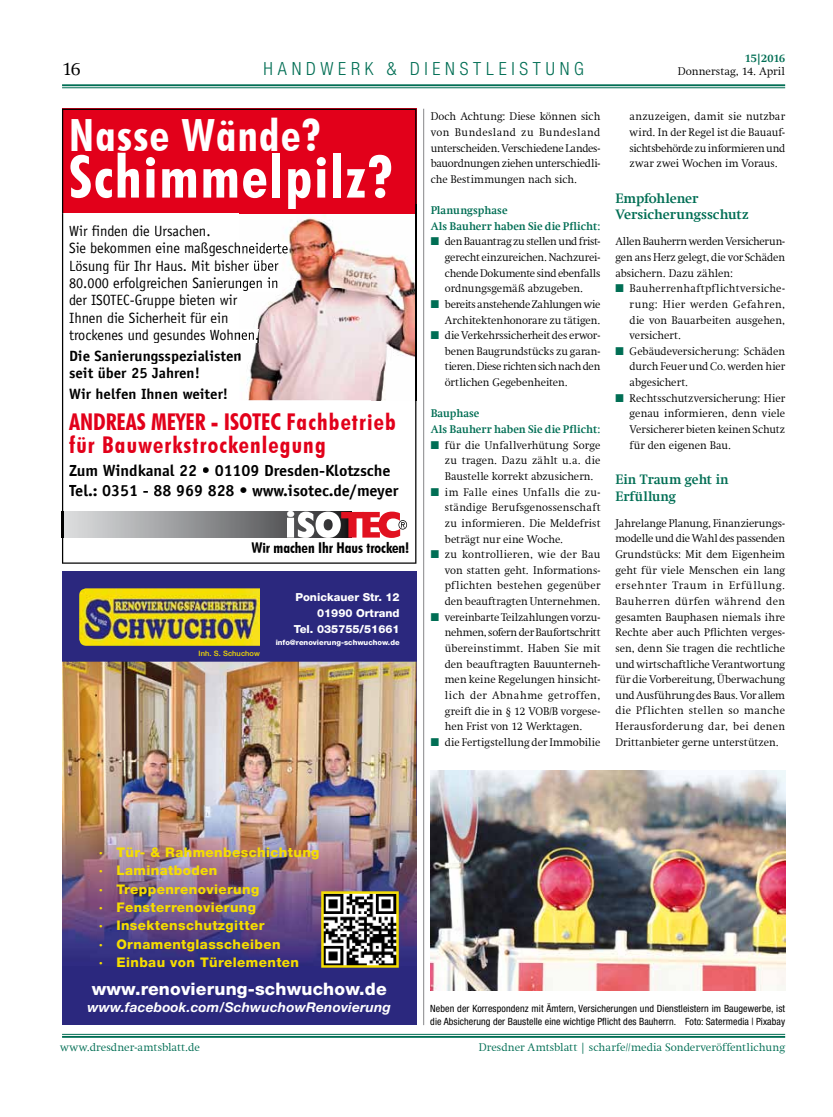
<style>
.page{position:relative;width:833px;height:1117px;background:#fff}
.page>*{position:absolute;margin:0;border:0;box-sizing:border-box;transform-origin:0 0}
.t1{font:700 condensed 59.25px "Futura BT";letter-spacing:.03em;color:#fff}
.t2{font:700 condensed 44.38px "Futura BT";letter-spacing:.03em;color:#fff}
.t3{font:700 condensed 23.12px/22.2px "Futura BT";letter-spacing:.05em;color:#e2001a}
.t4{font:300 18.75px "Swift Com";color:#000}
.t5{font:300 condensed 18.12px "Helvetica Neue";letter-spacing:.265em;color:#006e54}
.t6{font:800 17.25px "Helvetica Neue";letter-spacing:.01em;color:#fff}
.t7{font:700 16px "Officina Sans";letter-spacing:-.005em;color:#000}
.t8{font:14.75px/17.2px "Officina Sans";color:#000;scale:.96 1}
.t9{font:700 14.75px/17.2px "Officina Sans";color:#000}
.t10{font:700 condensed 14.75px "Futura BT";color:#000}
.t11{font:700 13.75px/16.2px "Swift Com";color:#006e54}
.t12{font:italic 700 13.5px "Helvetica Neue";letter-spacing:.01em;color:#fff}
.t13{font:800 13.25px/18.5px "Helvetica Neue";letter-spacing:.03em;color:#f5dd00}
.t14{font:300 11.25px/15.6px "Swift Com";color:#000;text-align:justify}
.t15{font:700 11.25px/15.6px "Swift Com";color:#006e54}
.t16{font:300 11.25px "Swift Com";letter-spacing:.005em;color:#006e54}
.t17{font:800 11.12px/16.1px "Helvetica Neue";color:#fff;text-align:right}
.t18{font:condensed 10px/13px "Helvetica Neue";letter-spacing:.01em;color:#000}
.t19{font:800 7.38px "Helvetica Neue";color:#fff}
.t20{font:500 7.38px "Helvetica Neue";letter-spacing:.01em;color:#f5dd00}
.s1{color:#006e54}
</style>
<div class="page">
<hr style="left:62px;top:1033px;width:723px;height:1px;background:#006e54">
<hr style="left:62px;top:1035px;width:723px;height:2px;background:#006e54">
<hr style="left:62px;top:87px;width:723px;height:1px;background:#006e54">
<hr style="left:62px;top:84px;width:723px;height:2px;background:#006e54">
<svg style="left:62px;top:213px;width:354px;height:350px"></svg>
<svg style="left:62px;top:512px;width:1px;height:25px"></svg>
<div style="left:62px;top:109px;width:354px;height:104px;background:#e2001a"></div>
<hr style="left:423px;top:109px;width:1px;height:915px;background:#87888a">
<img style="left:431px;top:770px;width:354px;height:219px">
<div style="left:62px;top:570px;width:354px;height:454px;background:#2b287e"></div>
<img style="left:62px;top:661px;width:354px;height:155px">
<img style="left:79px;top:588px;width:181px;height:57px">
<hr style="left:62px;top:965px;width:354px;height:1px;background:#2f2b82">
<img style="left:62px;top:816px;width:354px;height:146px">
<svg style="left:321px;top:891px;width:78px;height:76px;background:#848168"></svg>
<h3 class="t4" style="left:62px;top:58px;width:20px">16</h3>
<h3 class="t5" style="left:263px;top:58px;width:57px">HANDWE</h3>
<h3 class="t5" style="left:351px;top:58px;width:158px">RK &amp; DIE NSTLEIS</h3>
<h3 class="t5" style="left:533px;top:58px;width:51px">TUNG</h3>
<h2 class="t2" style="left:69px;top:108px;width:253px">Nasse Wände?</h2>
<h1 class="t1" style="left:69px;top:140px;width:326px">Schimmelpilz?</h1>
<h3 class="t8" style="left:69px;top:222px;width:220px">Wir finden die Ursachen.<br>Sie bekommen eine maßgeschn<br>Lösung für Ihr Haus. Mit bisher über<br>80.000 erfolgreichen Sanierungen in der ISOTEC-Gruppe bieten wir<br>Ihnen die Sicherheit für ein trockenes und gesundes Wohnen.</h3>
<h3 class="t9" style="left:69px;top:347px;width:174px">Die Sanierungsspezialisten seit über 25 Jahren!</h3>
<h3 class="t9" style="left:69px;top:385px;width:161px">Wir helfen Ihnen weiter!</h3>
<h3 class="t3" style="left:69px;top:411px;width:328px">ANDREAS MEYER - ISOTEC Fachbetrieb für Bauwerkstrockenlegung</h3>
<h3 class="t7" style="left:69px;top:460px;width:323px">Zum Windkanal 22 • 01109 Dresden-Klotzsche</h3>
<h3 class="t7" style="left:69px;top:480px;width:331px">Tel.: 0351 - 88 969 828 • www.isotec.de/meyer</h3>
<h3 class="t10" style="left:251px;top:538px;width:159px">Wir machen Ihr Haus trocken!</h3>
<p class="t20" style="left:198px;top:648px;width:63px">Inh. S. Schuchow</p>
<p class="t17" style="left:294px;top:589px;width:107px">Ponickauer Str. 12<br>01990 Ortrand<br>Tel. 035755/51661</p>
<p class="t19" style="left:276px;top:637px;width:125px">info@renovierung-schwuchow.de</p>
<p class="t14" style="left:431px;top:109px;width:171px">Doch Achtung: Diese können sich von Bundesland zu Bundesland unterscheiden. Verschiedene Landes&shy;bauordnungen ziehen unterschiedli&shy;che Bestimmungen nach sich.</p>
<p class="t15" style="left:431px;top:202px;width:171px">Planungsphase<br>Als Bauherr haben Sie die Pflicht:</p>
<p class="t14" style="left:445px;top:234px;width:157px;text-indent:-14px"><span class="s1">■</span> den Bauantrag zu stellen und frist&shy;gerecht einzureichen. Nachzurei&shy;chende Dokumente sind ebenfalls ordnungsgemäß abzugeben.</p>
<p class="t14" style="left:431px;top:296px;width:171px;text-align:right"><span class="s1">■</span> bereits anstehende Zahlungen wie<br>Architektenhonorare zu tätigen.</p>
<p class="t14" style="left:445px;top:327px;width:157px;text-indent:-14px"><span class="s1">■</span> die Verkehrssicherheit des erwor&shy;benen Baugrundstücks zu garan&shy;tieren. Diese richten sich nach den örtlichen Gegebenheiten.</p>
<p class="t15" style="left:431px;top:405px;width:171px">Bauphase<br>Als Bauherr haben Sie die Pflicht:</p>
<p class="t14" style="left:445px;top:437px;width:157px;text-indent:-14px"><span class="s1">■</span> für die Unfallverhütung Sorge zu tragen. Dazu zählt u.a. die Baustelle korrekt abzusichern.</p>
<p class="t14" style="left:445px;top:484px;width:157px;text-indent:-14px"><span class="s1">■</span> im Falle eines Unfalls die zu&shy;ständige Berufsgenossenschaft zu informieren. Die Meldefrist beträgt nur eine Woche.</p>
<p class="t14" style="left:445px;top:546px;width:157px;text-indent:-14px"><span class="s1">■</span> zu kontrollieren, wie der Bau von statten geht. Informations&shy;pflichten bestehen gegenüber den beauftragten Unternehmen.</p>
<p class="t14" style="left:445px;top:609px;width:157px;text-indent:-14px"><span class="s1">■</span> vereinbarte Teilzahlungen vorzu&shy;nehmen, sofern der Baufortschritt übereinstimmt. Haben Sie mit den beauftragten Bauunterneh&shy;men keine Regelungen hinsicht&shy;lich der Abnahme getroffen, greift die in § 12 VOB/B vorgese&shy;hen Frist von 12 Werktagen.</p>
<p class="t14" style="left:431px;top:734px;width:171px"><span class="s1">■</span> die Fertigstellung der Immobilie</p>
<p class="t15" style="left:745px;top:50px;width:42px">15|2016</p>
<p class="t14" style="left:678px;top:63px;width:109px">Donnerstag, 14. April</p>
<p class="t14" style="left:629px;top:109px;width:157px">anzuzeigen, damit sie nutzbar wird. In der Regel ist die Bauauf&shy;sichtsbehörde zu informieren und zwar zwei Wochen im Voraus.</p>
<p class="t11" style="left:615px;top:190px;width:135px">Empfohlener<br>Versicherungsschutz</p>
<p class="t14" style="left:615px;top:234px;width:171px">Allen Bauherrn werden Versicherun&shy;gen ans Herz gelegt, die vor Schäden absichern. Dazu zählen:</p>
<p class="t14" style="left:629px;top:280px;width:157px;text-indent:-14px"><span class="s1">■</span> Bauherrenhaftpflichtversiche&shy;rung: Hier werden Gefahren, die von Bauarbeiten ausgehen, versichert.</p>
<p class="t14" style="left:629px;top:343px;width:157px;text-indent:-14px"><span class="s1">■</span> Gebäudeversicherung: Schäden durch Feuer und Co. werden hier abgesichert.</p>
<p class="t14" style="left:629px;top:390px;width:157px;text-indent:-14px"><span class="s1">■</span> Rechtsschutzversicherung: Hier genau informieren, denn viele Versicherer bieten keinen Schutz für den eigenen Bau.</p>
<p class="t11" style="left:615px;top:471px;width:115px">Ein Traum geht in<br>Erfüllung</p>
<p class="t14" style="left:615px;top:515px;width:171px">Jahrelange Planung, Finanzierungs&shy;modelle und die Wahl des passenden Grundstücks: Mit dem Eigenheim geht für viele Menschen ein lang ersehnter Traum in Erfüllung.<br>Bauherren dürfen während den gesamten Bauphasen niemals ihre Rechte aber auch Pflichten verges&shy;sen, denn Sie tragen die rechtliche und wirtschaftliche Verantwortung für die Vorbereitung, Überwachung und Ausführung des Baus. Vor allem die Pflichten stellen so manche Herausforderung dar, bei denen Drittanbieter gerne unterstützen.</p>
<p class="t13" style="left:99px;top:842px;width:222px">· Tür- &amp; Rahmenbeschichtung · Laminatboden<br>· Treppenrenovierung<br>· Fensterrenovierung<br>· Insektenschutzgitter<br>· Ornamentglasscheiben<br>· Einbau von Türelementen</p>
<h3 class="t6" style="left:92px;top:978px;width:296px">www.renovierung-schwuchow.de</h3>
<p class="t12" style="left:87px;top:999px;width:305px">www.facebook.com/SchwuchowRenovierung</p>
<p class="t16" style="left:60px;top:1040px;width:141px">www.dresdner-amtsblatt.de</p>
<p class="t18" style="left:430px;top:1001px;width:356px">Neben der Korrespondenz mit Ämtern, Versicherungen und Dienstleistern im Baugewerbe, ist die Absicherung der Baustelle eine wichtige Pflicht des Bauherrn. Foto: Satermedia | Pixabay</p>
<p class="t16" style="left:479px;top:1040px;width:308px">Dresdner Amtsblatt | scharfe//media Sonderveröffentlichung</p>
</div>
